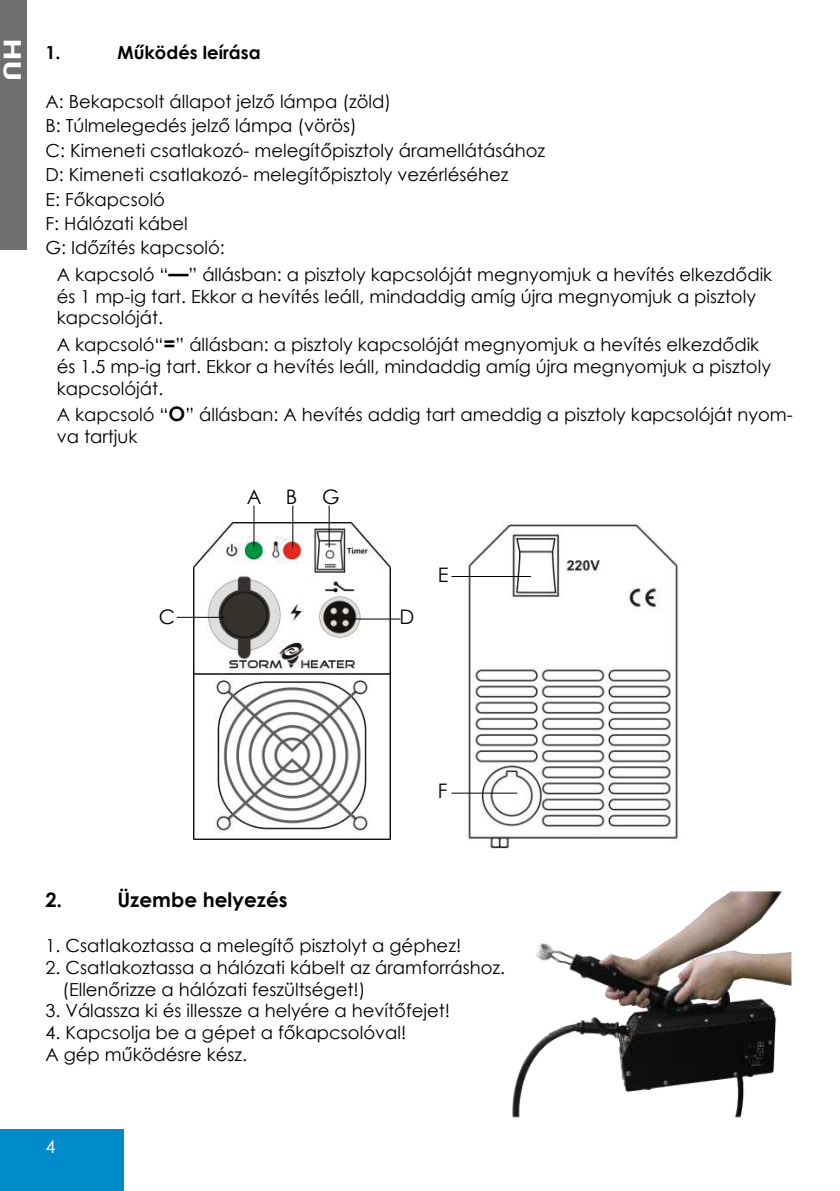
<style>
.page{position:relative;width:840px;height:1191px;background:#fff}
.page>*{position:absolute;margin:0;border:0;box-sizing:border-box;transform-origin:0 0}
.t1{font:700 24px "Century Gothic";color:#fff;scale:1.4 1}
.t2{font:700 20px "Century Gothic";color:#000}
.t3{font:20px "Century Gothic";color:#000}
.t4{font:18px/21.6px "Century Gothic";color:#000}
.t5{font:700 18px "Century Gothic";color:#000}
.t6{font:18px "Century Gothic";color:#fff}
.s1{font-weight:700;font-size:20px}
</style>
<div class="page">
<div style="left:0;top:1129px;width:123px;height:62px;background:#008bcb"></div>
<div style="left:0;top:0;width:27px;height:250px;background:#706f6f"></div>
<img style="left:512px;top:892px;width:280px;height:226px">
<img style="left:193px;top:522px;width:197px;height:317px">
<img style="left:465px;top:522px;width:214px;height:326px">
<hr style="left:253px;top:505px;width:1px;height:42px;background:#000">
<hr style="left:292px;top:505px;width:1px;height:42px;background:#000">
<hr style="left:328px;top:505px;width:1px;height:42px;background:#000">
<hr style="left:177px;top:617px;width:47px;height:1px;background:#000">
<hr style="left:351px;top:618px;width:49px;height:1px;background:#000">
<hr style="left:451px;top:576px;width:79px;height:1px;background:#000">
<hr style="left:451px;top:793px;width:66px;height:1px;background:#000">
<h1 class="t1" style="left:31px;top:37px;width:33px;rotate:90deg">HU</h1>
<p class="t5" style="left:45px;top:39px;width:17px">1.</p>
<p class="t5" style="left:117px;top:39px;width:144px">Működés leírása</p>
<p class="t4" style="left:45px;top:90px;width:347px">A: Bekapcsolt állapot jelző lámpa (zöld)</p>
<p class="t4" style="left:45px;top:115px;width:313px">B: Túlmelegedés jelző lámpa (vörös)</p>
<p class="t4" style="left:45px;top:139px;width:501px">C: Kimeneti csatlakozó- melegítőpisztoly áramellátásához</p>
<p class="t4" style="left:45px;top:163px;width:464px">D: Kimeneti csatlakozó- melegítőpisztoly vezérléséhez</p>
<p class="t4" style="left:45px;top:188px;width:121px">E: Főkapcsoló</p>
<p class="t4" style="left:45px;top:212px;width:144px">F: Hálózati kábel</p>
<p class="t4" style="left:45px;top:237px;width:181px">G: Időzítés kapcsoló:</p>
<p class="t4" style="left:57px;top:264px;width:716px">A kapcsoló “<span class="s1">—</span>” állásban: a pisztoly kapcsolóját megnyomjuk a hevítés elkezdődik és 1 mp-ig tart. Ekkor a hevítés leáll, mindaddig amíg újra megnyomjuk a pisztoly kapcsolóját.</p>
<p class="t4" style="left:57px;top:334px;width:715px">A kapcsoló“<span class="s1">=</span>” állásban: a pisztoly kapcsolóját megnyomjuk a hevítés elkezdődik és 1.5 mp-ig tart. Ekkor a hevítés leáll, mindaddig amíg újra megnyomjuk a pisztoly kapcsolóját.</p>
<p class="t4" style="left:57px;top:404px;width:737px">A kapcsoló “<span class="s1">O</span>” állásban: A hevítés addig tart ameddig a pisztoly kapcsolóját nyom&shy;va tartjuk</p>
<p class="t3" style="left:247px;top:483px;width:16px">A</p>
<p class="t3" style="left:285px;top:483px;width:13px">B</p>
<p class="t3" style="left:322px;top:483px;width:19px">G</p>
<p class="t3" style="left:159px;top:603px;width:18px">C</p>
<p class="t3" style="left:399px;top:603px;width:16px">D</p>
<p class="t3" style="left:437px;top:561px;width:12px">E</p>
<p class="t3" style="left:437px;top:777px;width:11px">F</p>
<p class="t2" style="left:45px;top:884px;width:18px">2.</p>
<p class="t2" style="left:117px;top:884px;width:171px">Üzembe helyezés</p>
<p class="t4" style="left:45px;top:935px;width:417px">1. Csatlakoztassa a melegítő pisztolyt a géphez!</p>
<p class="t4" style="left:62px;top:956px;width:444px;text-indent:-17px">2. Csatlakoztassa a hálózati kábelt az áramforráshoz. (Ellenőrizze a hálózati feszültséget!)</p>
<p class="t4" style="left:45px;top:999px;width:406px">3. Válassza ki és illessze a helyére a hevítőfejet!</p>
<p class="t4" style="left:45px;top:1021px;width:362px">4. Kapcsolja be a gépet a főkapcsolóval!</p>
<p class="t4" style="left:45px;top:1043px;width:203px">A gép működésre kész.</p>
<p class="t6" style="left:45px;top:1133px;width:11px">4</p>
</div>
